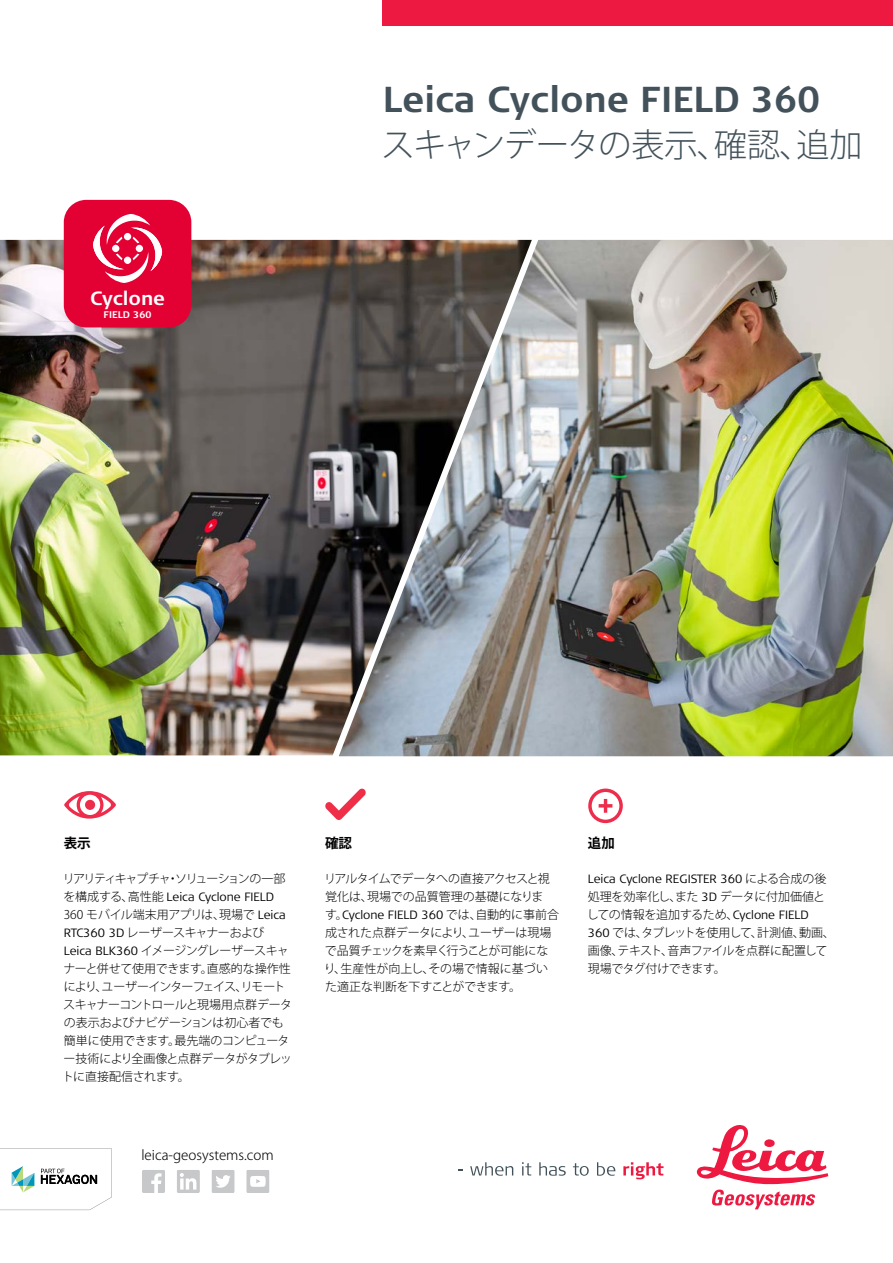
<style>
.page{position:relative;width:893px;height:1263px;background:#fff}
.page>*{position:absolute;margin:0;border:0;box-sizing:border-box;transform-origin:0 0}
.t1{font:700 36px "Signa Column";color:#43525a}
.t2{font:300 33px "Koz Go Pro";letter-spacing:-.03em;color:#43525a}
.t3{font:700 19.2px "Signa Column";color:#fff}
.t4{font:300 13.5px "Koz Go Pro";color:#000}
.t5{font:700 13.5px "Koz Go Pro";color:#000}
.t6{font:300 12px/18px "Koz Go Pro";letter-spacing:-.03em;color:#000}
.t7{font:300 12px "Signa Column";color:#000}
.t8{font:300 12px/18px "Koz Go Pro";letter-spacing:-.01em;color:#000}
.t9{font:300 12px "Koz Go Pro";letter-spacing:-.115em;color:#000}
.t10{font:700 9.6px "Signa Column";color:#fff}
.s1{font-family:"Koz Go Pro"}
.s2{font-family:"Signa Column"}
</style>
<div class="page">
<div style="left:383px;top:0;width:510px;height:26px;background:#ed1941"></div>
<svg style="left:470px;top:1162px;width:43px;height:14px"></svg>
<svg style="left:522px;top:1162px;width:9px;height:13px"></svg>
<svg style="left:539px;top:1162px;width:27px;height:14px"></svg>
<svg style="left:573px;top:1163px;width:16px;height:13px"></svg>
<svg style="left:597px;top:1162px;width:18px;height:14px"></svg>
<svg style="left:623px;top:1162px;width:40px;height:17px"></svg>
<svg style="left:697px;top:1125px;width:131px;height:84px"></svg>
<svg style="left:0;top:1148px;width:112px;height:62px"></svg>
<svg style="left:246px;top:1170px;width:23px;height:23px"></svg>
<svg style="left:211px;top:1170px;width:24px;height:23px"></svg>
<svg style="left:177px;top:1170px;width:23px;height:23px"></svg>
<svg style="left:180px;top:1178px;width:4px;height:11px"></svg>
<svg style="left:142px;top:1170px;width:23px;height:23px"></svg>
<svg style="left:325px;top:789px;width:41px;height:31px"></svg>
<svg style="left:64px;top:791px;width:52px;height:28px"></svg>
<div style="left:85px;top:800px;width:10px;height:10px;background:#ee2d4d;border-radius:50%"></div>
<svg style="left:588px;top:788px;width:35px;height:35px"></svg>
<img style="left:0;top:229px;width:326px;height:527px">
<img style="left:326px;top:239px;width:567px;height:518px">
<div style="left:64px;top:200px;width:127px;height:127px;background:#e30134;border-radius:22px"></div>
<svg style="left:93px;top:214px;width:69px;height:69px"></svg>
<h3 class="t3" style="left:90px;top:286px;width:77px">Cyclone</h3>
<p class="t10" style="left:103px;top:308px;width:50px">FIELD 360</p>
<h1 class="t1" style="left:383px;top:77px;width:439px">Leica Cyclone FIELD 360</h1>
<h2 class="t2" style="left:381px;top:123px;width:483px">スキャンデータの表示、確認、追加</h2>
<p class="t5" style="left:64px;top:835px;width:28px">表示</p>
<p class="t9" style="left:63px;top:871px;width:224px">リアリティキャプチャ・ソリューションの一部</p>
<p class="t7" style="left:64px;top:890px;width:212px"><span class="s1">を構成する、高性能</span> Leica Cyclone FIELD</p>
<p class="t6" style="left:62px;top:906px;width:232px">360 モバイル端末用アプリは、現場で <span class="s2">Leica<br>RTC360 3D</span> レーザースキャナーおよび<br><span class="s2">Leica BLK360</span> イメージングレーザースキャナーと併せて使用できます。直感的な操作性により、ユーザーインターフェイス、リモートスキャナーコントロールと現場用点群データの表示およびナビゲーションは初心者でも簡単に使用できます。最先端のコンピューター技術により全画像と点群データがタブレットに直接配信されます。</p>
<p class="t4" style="left:141px;top:1146px;width:134px">leica-geosystems.com</p>
<p class="t5" style="left:325px;top:835px;width:28px">確認</p>
<p class="t6" style="left:324px;top:870px;width:227px">リアルタイムでデータへの直接アクセスと視覚化は、現場での品質管理の基礎になりま</p>
<p class="t7" style="left:325px;top:908px;width:236px"><span class="s1">す。</span>Cyclone FIELD 360 <span class="s1">では、自動的に事前合</span></p>
<p class="t8" style="left:324px;top:924px;width:229px">成された点群データにより、ユーザーは現場で品質チェックを素早く行うことが可能になり、生産性が向上し、その場で情報に基づいた適正な判断を下すことができます。</p>
<p class="t5" style="left:588px;top:835px;width:28px">追加</p>
<p class="t7" style="left:588px;top:872px;width:240px">Leica Cyclone REGISTER 360 <span class="s1">による合成の後</span></p>
<p class="t6" style="left:587px;top:888px;width:250px">処理を効率化し、また <span class="s2">3D</span> データに付加価値としての情報を追加するため、<span class="s2">Cyclone FIELD<br>360</span> では、タブレットを使用して、計測値、動画、画像、テキスト、音声ファイルを点群に配置して現場でタグ付けできます。</p>
</div>
